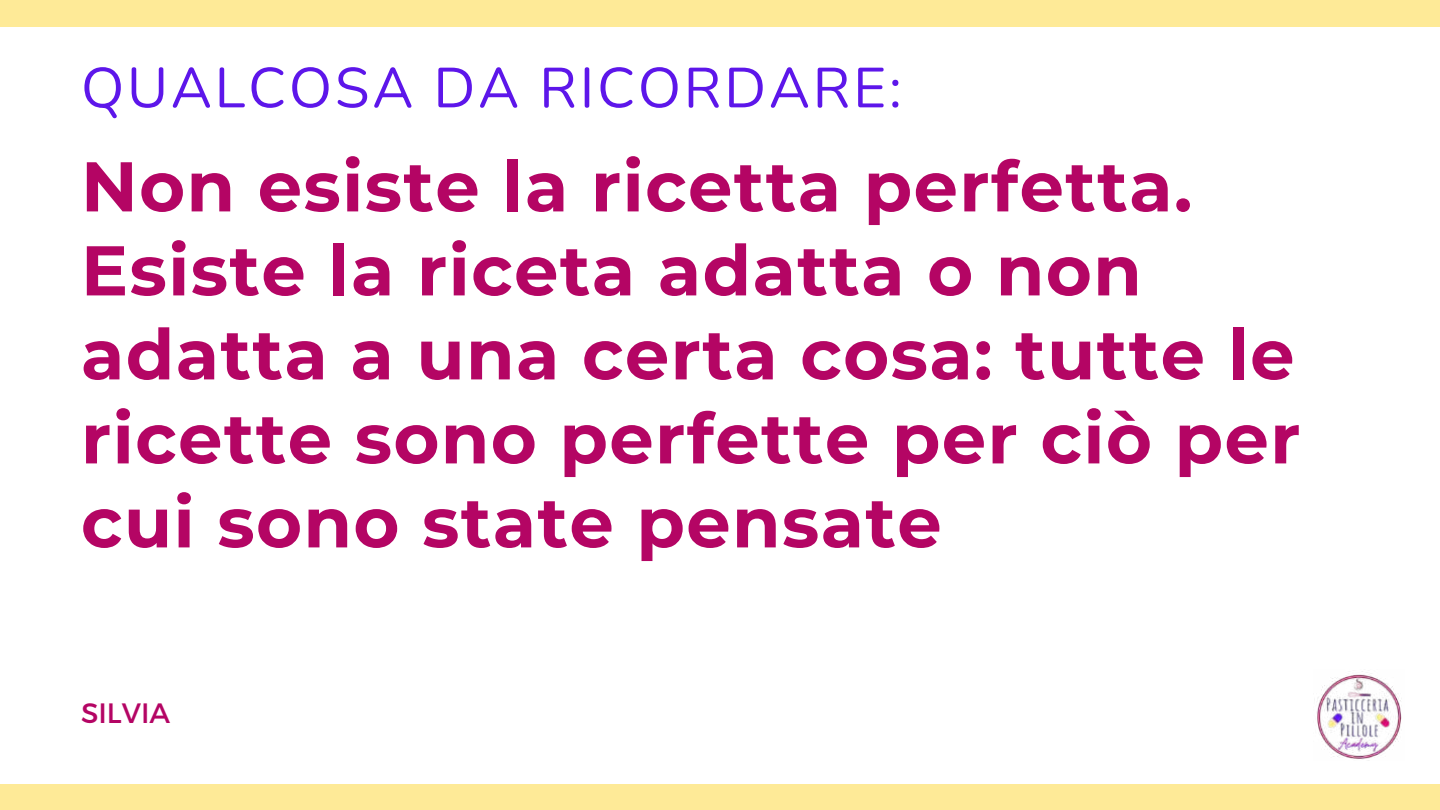
<style>
.page{position:relative;width:1440px;height:810px;background:#feea97}
.page>*{position:absolute;margin:0;border:0;box-sizing:border-box;transform-origin:0 0}
.t1{font:700 70.2px/84px "Montserrat";letter-spacing:.02em;color:#b40564}
.t2{font:56.3px "Nunito";letter-spacing:.05em;color:#5d16ea}
.t3{font:28px "Montserrat";color:#b40564}
</style>
<div class="page">
<div style="left:0;top:27px;width:1440px;height:756px;background:#fff"></div>
<img style="left:1316px;top:671px;width:86px;height:90px">
<p class="t2" style="left:81px;top:49px;width:822px">QUALCOSA DA RICORDARE:</p>
<p class="t1" style="left:81px;top:141px;width:1221px">Non esiste la ricetta perfetta.<br>Esiste la riceta adatta o non adatta a una certa cosa: tutte le ricette sono perfette per ciò per cui sono state pensate</p>
<p class="t3" style="left:81px;top:696px;width:91px">SILVIA</p>
</div>
